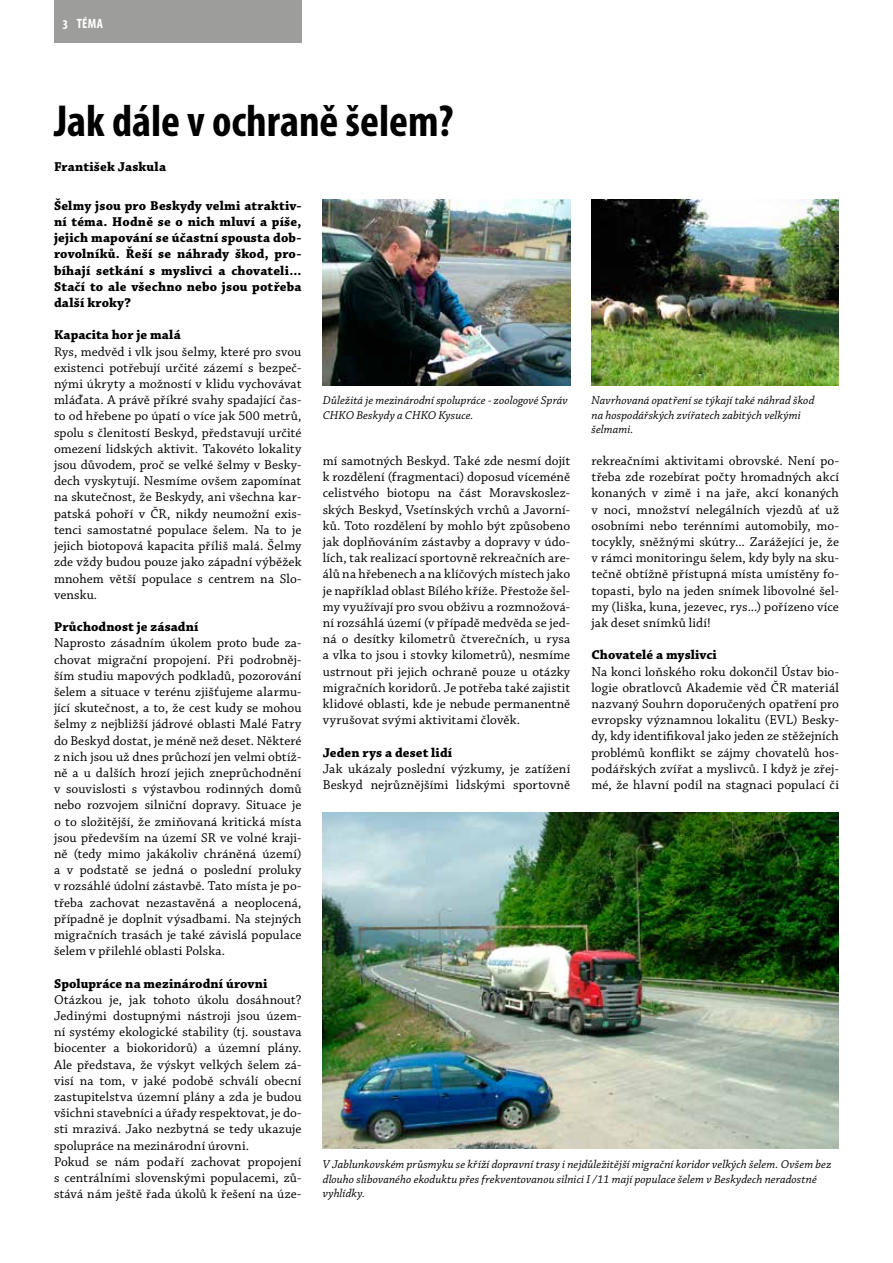
<style>
.page{position:relative;width:893px;height:1263px;background:#fff}
.page>*{position:absolute;margin:0;border:0;box-sizing:border-box;transform-origin:0 0}
.t1{font:700 condensed 45px "Myriad Pro";color:#000}
.t2{font:13.5px/16.2px "Chaparral Pro";letter-spacing:.01em;color:#000;text-align:justify}
.t3{font:700 13.5px/16.2px "Chaparral Pro";letter-spacing:.01em;color:#000;text-align:justify}
.t4{font:700 condensed 13.5px "Myriad Pro";color:#fff}
.t5{font:italic 12px/14.4px "Chaparral Pro";letter-spacing:.01em;color:#000}
</style>
<div class="page">
<div style="left:54px;top:0;width:247px;height:42px;background:#9d9d9c"></div>
<img style="left:323px;top:812px;width:516px;height:336px">
<img style="left:323px;top:200px;width:247px;height:186px">
<img style="left:591px;top:200px;width:248px;height:185px">
<p class="t4" style="left:62px;top:15px;width:42px">3 TÉMA</p>
<h1 class="t1" style="left:54px;top:93px;width:401px">Jak dále v ochraně šelem?</h1>
<p class="t3" style="left:54px;top:159px;width:114px">František Jaskula</p>
<p class="t3" style="left:54px;top:198px;width:249px">Šelmy jsou pro Beskydy velmi atraktiv&shy;ní téma. Hodně se o nich mluví a píše, jejich mapování se účastní spousta dob&shy;rovolníků. Řeší se náhrady škod, pro&shy;bíhají setkání s myslivci a chovateli...<br>Stačí to ale všechno nebo jsou potřeba další kroky?</p>
<p class="t3" style="left:54px;top:328px;width:128px">Kapacita hor je malá</p>
<p class="t2" style="left:54px;top:344px;width:249px">Rys, medvěd i vlk jsou šelmy, které pro svou existenci potřebují určité zázemí s bezpeč&shy;nými úkryty a možností v klidu vychovávat mláďata. A právě příkré svahy spadající čas&shy;to od hřebene po úpatí o více jak 500 metrů, spolu s členitostí Beskyd, představují určité omezení lidských aktivit. Takovéto lokality jsou důvodem, proč se velké šelmy v Besky&shy;dech vyskytují. Nesmíme ovšem zapomínat na skutečnost, že Beskydy, ani všechna kar&shy;patská pohoří v ČR, nikdy neumožní exis&shy;tenci samostatné populace šelem. Na to je jejich biotopová kapacita příliš malá. Šelmy zde vždy budou pouze jako západní výběžek mnohem větší populace s centrem na Slo&shy;vensku.</p>
<p class="t3" style="left:54px;top:619px;width:146px">Průchodnost je zásadní</p>
<p class="t2" style="left:54px;top:635px;width:249px">Naprosto zásadním úkolem proto bude za&shy;chovat migrační propojení. Při podrobněj&shy;ším studiu mapových podkladů, pozorování šelem a situace v terénu zjišťujeme alarmu&shy;jící skutečnost, a to, že cest kudy se mohou šelmy z nejbližší jádrové oblasti Malé Fatry do Beskyd dostat, je méně než deset. Některé z nich jsou už dnes průchozí jen velmi obtíž&shy;ně a u dalších hrozí jejich zneprůchodnění v souvislosti s výstavbou rodinných domů nebo rozvojem silniční dopravy. Situace je o to složitější, že zmiňovaná kritická místa jsou především na území SR ve volné kraji&shy;ně (tedy mimo jakákoliv chráněná území) a v podstatě se jedná o poslední proluky v rozsáhlé údolní zástavbě. Tato místa je po&shy;třeba zachovat nezastavěná a neoplocená, případně je doplnit výsadbami. Na stejných migračních trasách je také závislá populace šelem v přilehlé oblasti Polska.</p>
<p class="t3" style="left:54px;top:976px;width:215px">Spolupráce na mezinárodní úrovni</p>
<p class="t2" style="left:54px;top:992px;width:249px;text-align:left">Otázkou je, jak tohoto úkolu dosáhnout?<br>Jedinými dostupnými nástroji jsou územ&shy;ní systémy ekologické stability (tj. soustava biocenter a biokoridorů) a územní plány.<br>Ale představa, že výskyt velkých šelem zá&shy;visí na tom, v jaké podobě schválí obecní zastupitelstva územní plány a zda je budou všichni stavebníci a úřady respektovat, je do&shy;sti mrazivá. Jako nezbytná se tedy ukazuje spolupráce na mezinárodní úrovni.<br>Pokud se nám podaří zachovat propojení s centrálními slovenskými populacemi, zů&shy;stává nám ještě řada úkolů k řešení na úze-</p>
<p class="t5" style="left:323px;top:394px;width:247px">Důležitá je mezinárodní spolupráce - zoologové Správ<br>CHKO Beskydy a CHKO Kysuce.</p>
<p class="t5" style="left:591px;top:394px;width:224px">Navrhovaná opatření se týkají také náhrad škod na hospodářských zvířatech zabitých velkými šelmami.</p>
<p class="t2" style="left:323px;top:453px;width:249px">mí samotných Beskyd. Také zde nesmí dojít k rozdělení (fragmentaci) doposud víceméně celistvého biotopu na část Moravskoslez&shy;ských Beskyd, Vsetínských vrchů a Javorní&shy;ků. Toto rozdělení by mohlo být způsobeno jak doplňováním zástavby a dopravy v údo&shy;lích, tak realizací sportovně rekreačních are&shy;álů na hřebenech a na klíčových místech jako je například oblast Bílého kříže. Přestože šel&shy;my využívají pro svou obživu a rozmnožová&shy;ní rozsáhlá území (v případě medvěda se jed&shy;ná o desítky kilometrů čtverečních, u rysa a vlka to jsou i stovky kilometrů), nesmíme ustrnout při jejich ochraně pouze u otázky migračních koridorů. Je potřeba také zajistit klidové oblasti, kde je nebude permanentně vyrušovat svými aktivitami člověk.</p>
<p class="t3" style="left:323px;top:745px;width:131px">Jeden rys a deset lidí</p>
<p class="t2" style="left:323px;top:761px;width:249px">Jak ukázaly poslední výzkumy, je zatížení<br>Beskyd nejrůznějšími lidskými sportovně</p>
<p class="t2" style="left:591px;top:453px;width:249px">rekreačními aktivitami obrovské. Není po&shy;třeba zde rozebírat počty hromadných akcí konaných v zimě i na jaře, akcí konaných v noci, množství nelegálních vjezdů ať už osobními nebo terénními automobily, mo&shy;tocykly, sněžnými skútry... Zarážející je, že v rámci monitoringu šelem, kdy byly na sku&shy;tečně obtížně přístupná místa umístěny fo&shy;topasti, bylo na jeden snímek libovolné šel&shy;my (liška, kuna, jezevec, rys...) pořízeno více jak deset snímků lidí!</p>
<p class="t3" style="left:591px;top:647px;width:127px">Chovatelé a myslivci</p>
<p class="t2" style="left:591px;top:664px;width:249px">Na konci loňského roku dokončil Ústav bio&shy;logie obratlovců Akademie věd ČR materiál nazvaný Souhrn doporučených opatření pro evropsky významnou lokalitu (EVL) Besky&shy;dy, kdy identifikoval jako jeden ze stěžejních problémů konflikt se zájmy chovatelů hos&shy;podářských zvířat a myslivců. I když je zřej&shy;mé, že hlavní podíl na stagnaci populací či</p>
<p class="t5" style="left:323px;top:1158px;width:510px">V Jablunkovském průsmyku se kříží dopravní trasy i nejdůležitější migrační koridor velkých šelem. Ovšem bez dlouho slibovaného ekoduktu přes frekventovanou silnici I /11 mají populace šelem v Beskydech neradostné vyhlídky.</p>
</div>
